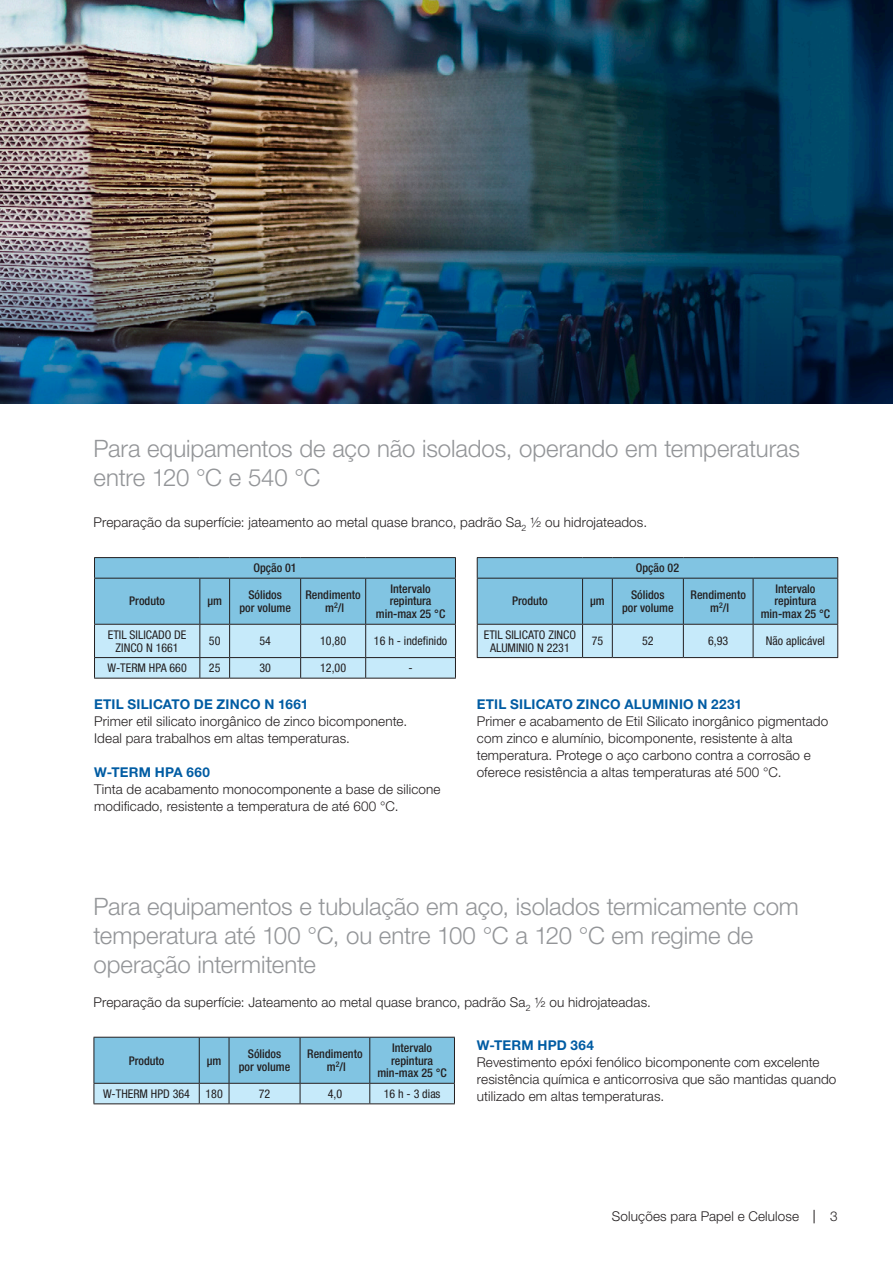
<style>
.page{position:relative;width:893px;height:1263px;background:#fff}
.page>*{position:absolute;margin:0;border:0;box-sizing:border-box;transform-origin:0 0}
._1-TITULO_copy{font:300 24px/28.8px "Helvetica Neue LT Pro";letter-spacing:-.005em;color:#939598}
._1-TITULO{font:300 24px/28.8px "Helvetica Neue LT Pro";letter-spacing:-.005em;color:#939598}
._0-TEXTO{font:300 13.5px/17px "Helvetica Neue LT Pro";letter-spacing:.01em;color:#231f20}
._09___Copy_BLACK_HN4{font:300 13.5px "Helvetica Neue LT Pro";letter-spacing:.01em;color:#231f20}
._2-TITULO{font:700 13.5px "Helvetica Neue LT Pro";letter-spacing:.015em;color:#015ca3}
._8-CABEÇALHO_TABELA{font:500 condensed 12px/12.8px "Helvetica Neue LT Pro";color:#231f20}
._9-CORPO_TABELA{font:condensed 12px/12.8px "Helvetica Neue LT Pro";color:#231f20;text-align:center}
</style>
<div class="page">
<svg style="left:814px;top:1210px;width:1px;height:13px"></svg>
<img style="left:0;top:0;width:893px;height:133px">
<img style="left:0;top:133px;width:893px;height:271px">
<hr style="left:94px;top:557px;width:106px;height:1px;background:#231f20">
<hr style="left:200px;top:557px;width:30px;height:1px;background:#231f20">
<hr style="left:230px;top:557px;width:71px;height:1px;background:#231f20">
<hr style="left:301px;top:557px;width:65px;height:1px;background:#231f20">
<hr style="left:366px;top:557px;width:90px;height:1px;background:#231f20">
<svg style="left:94px;top:558px;width:362px;height:120px;background:#9acde4"></svg>
<hr style="left:94px;top:678px;width:106px;height:1px;background:#231f20">
<hr style="left:200px;top:678px;width:30px;height:1px;background:#231f20">
<hr style="left:230px;top:678px;width:71px;height:1px;background:#231f20">
<hr style="left:301px;top:678px;width:65px;height:1px;background:#231f20">
<hr style="left:366px;top:678px;width:90px;height:1px;background:#231f20">
<svg style="left:477px;top:557px;width:361px;height:101px;background:#92c8e0"></svg>
<hr style="left:612px;top:624px;width:71px;height:1px;background:#231f20">
<hr style="left:683px;top:624px;width:70px;height:1px;background:#231f20">
<hr style="left:753px;top:624px;width:85px;height:1px;background:#231f20">
<svg style="left:94px;top:1037px;width:361px;height:66px;background:#91c8e0"></svg>
<hr style="left:94px;top:1103px;width:105px;height:1px;background:#231f20">
<hr style="left:199px;top:1103px;width:30px;height:1px;background:#231f20">
<hr style="left:229px;top:1103px;width:71px;height:1px;background:#231f20">
<hr style="left:300px;top:1103px;width:70px;height:1px;background:#231f20">
<hr style="left:370px;top:1103px;width:85px;height:1px;background:#231f20">
<p class="_1-TITULO" style="left:94px;top:434px;width:708px">Para equipamentos de aço não isolados, operando em temperaturas entre 120 °C e 540 °C</p>
<p class="_09___Copy_BLACK_HN4" style="left:94px;top:514px;width:555px">Preparação da superfície: jateamento ao metal quase branco, padrão Sa<sub>2</sub> ½ ou hidrojateados.</p>
<p class="_8-CABEÇALHO_TABELA" style="left:253px;top:561px;width:45px">Opção 01</p>
<p class="_8-CABEÇALHO_TABELA" style="left:636px;top:561px;width:45px">Opção 02</p>
<p class="_8-CABEÇALHO_TABELA" style="left:129px;top:595px;width:37px">Produto</p>
<p class="_8-CABEÇALHO_TABELA" style="left:207px;top:595px;width:16px">µm</p>
<p class="_8-CABEÇALHO_TABELA" style="left:239px;top:588px;width:53px;text-align:center">Sólidos por volume</p>
<p class="_8-CABEÇALHO_TABELA" style="left:305px;top:588px;width:57px">Rendimento</p>
<p class="_8-CABEÇALHO_TABELA" style="left:325px;top:601px;width:20px">m<sup>2</sup>/l</p>
<p class="_8-CABEÇALHO_TABELA" style="left:390px;top:582px;width:43px">Intervalo repintura</p>
<p class="_8-CABEÇALHO_TABELA" style="left:376px;top:607px;width:71px">min-max 25 °C</p>
<p class="_8-CABEÇALHO_TABELA" style="left:512px;top:595px;width:37px">Produto</p>
<p class="_8-CABEÇALHO_TABELA" style="left:590px;top:595px;width:16px">µm</p>
<p class="_8-CABEÇALHO_TABELA" style="left:622px;top:588px;width:53px;text-align:center">Sólidos por volume</p>
<p class="_8-CABEÇALHO_TABELA" style="left:691px;top:588px;width:57px">Rendimento</p>
<p class="_8-CABEÇALHO_TABELA" style="left:710px;top:601px;width:20px">m<sup>2</sup>/l</p>
<p class="_8-CABEÇALHO_TABELA" style="left:774px;top:582px;width:43px">Intervalo repintura</p>
<p class="_8-CABEÇALHO_TABELA" style="left:761px;top:607px;width:71px">min-max 25 °C</p>
<p class="_9-CORPO_TABELA" style="left:108px;top:628px;width:80px">ETIL SILICADO DE<br>ZINCO N 1661</p>
<p class="_9-CORPO_TABELA" style="left:209px;top:634px;width:13px">50</p>
<p class="_9-CORPO_TABELA" style="left:259px;top:634px;width:13px">54</p>
<p class="_9-CORPO_TABELA" style="left:320px;top:634px;width:27px">10,80</p>
<p class="_9-CORPO_TABELA" style="left:374px;top:634px;width:75px">16 h - indefinido</p>
<p class="_9-CORPO_TABELA" style="left:108px;top:661px;width:81px">W-TERM HPA 660</p>
<p class="_9-CORPO_TABELA" style="left:209px;top:661px;width:13px">25</p>
<p class="_9-CORPO_TABELA" style="left:259px;top:661px;width:13px">30</p>
<p class="_9-CORPO_TABELA" style="left:320px;top:661px;width:27px">12,00</p>
<p class="_9-CORPO_TABELA" style="left:408px;top:661px;width:6px">-</p>
<p class="_9-CORPO_TABELA" style="left:484px;top:628px;width:94px">ETIL SILICATO ZINCO<br>ALUMINIO N 2231</p>
<p class="_9-CORPO_TABELA" style="left:592px;top:634px;width:13px">75</p>
<p class="_9-CORPO_TABELA" style="left:642px;top:634px;width:13px">52</p>
<p class="_9-CORPO_TABELA" style="left:708px;top:634px;width:22px">6,93</p>
<p class="_9-CORPO_TABELA" style="left:766px;top:634px;width:61px">Não aplicável</p>
<p class="_2-TITULO" style="left:94px;top:695px;width:216px">ETIL SILICATO DE ZINCO N 1661</p>
<p class="_0-TEXTO" style="left:94px;top:712px;width:315px">Primer etil silicato inorgânico de zinco bicomponente.</p>
<p class="_0-TEXTO" style="left:94px;top:729px;width:257px">Ideal para trabalhos em altas temperaturas.</p>
<p class="_2-TITULO" style="left:94px;top:763px;width:117px">W-TERM HPA 660</p>
<p class="_0-TEXTO" style="left:94px;top:780px;width:348px">Tinta de acabamento monocomponente a base de silicone modificado, resistente a temperatura de até 600 °C.</p>
<p class="_2-TITULO" style="left:477px;top:695px;width:267px">ETIL SILICATO ZINCO ALUMINIO N 2231</p>
<p class="_0-TEXTO" style="left:477px;top:712px;width:353px">Primer e acabamento de Etil Silicato inorgânico pigmentado com zinco e alumínio, bicomponente, resistente à alta temperatura. Protege o aço carbono contra a corrosão e oferece resistência a altas temperaturas até 500 °C.</p>
<p class="_1-TITULO_copy" style="left:94px;top:892px;width:707px">Para equipamentos e tubulação em aço, isolados termicamente com temperatura até 100 °C, ou entre 100 °C a 120 °C em regime de operação intermitente</p>
<p class="_0-TEXTO" style="left:94px;top:993px;width:559px">Preparação da superfície: Jateamento ao metal quase branco, padrão Sa<sub>2</sub> ½ ou hidrojateadas.</p>
<p class="_8-CABEÇALHO_TABELA" style="left:129px;top:1054px;width:37px">Produto</p>
<p class="_8-CABEÇALHO_TABELA" style="left:207px;top:1054px;width:16px">µm</p>
<p class="_8-CABEÇALHO_TABELA" style="left:248px;top:1047px;width:35px">Sólidos</p>
<p class="_8-CABEÇALHO_TABELA" style="left:239px;top:1060px;width:53px">por volume</p>
<p class="_8-CABEÇALHO_TABELA" style="left:307px;top:1047px;width:57px">Rendimento</p>
<p class="_8-CABEÇALHO_TABELA" style="left:327px;top:1060px;width:20px">m<sup>2</sup>/l</p>
<p class="_8-CABEÇALHO_TABELA" style="left:391px;top:1041px;width:43px">Intervalo repintura</p>
<p class="_8-CABEÇALHO_TABELA" style="left:377px;top:1066px;width:71px">min-max 25 °C</p>
<p class="_9-CORPO_TABELA" style="left:103px;top:1087px;width:88px">W-THERM HPD 364</p>
<p class="_9-CORPO_TABELA" style="left:205px;top:1087px;width:19px">180</p>
<p class="_9-CORPO_TABELA" style="left:259px;top:1087px;width:13px">72</p>
<p class="_9-CORPO_TABELA" style="left:328px;top:1087px;width:16px">4,0</p>
<p class="_9-CORPO_TABELA" style="left:384px;top:1087px;width:58px">16 h - 3 dias</p>
<p class="_2-TITULO" style="left:477px;top:1036px;width:119px">W-TERM HPD 364</p>
<p class="_0-TEXTO" style="left:477px;top:1053px;width:361px">Revestimento epóxi fenólico bicomponente com excelente resistência química e anticorrosiva que são mantidas quando utilizado em altas temperaturas.</p>
<p class="_0-TEXTO" style="left:612px;top:1208px;width:189px">Soluções para Papel e Celulose</p>
<p class="_0-TEXTO" style="left:830px;top:1208px;width:9px">3</p>
</div>
